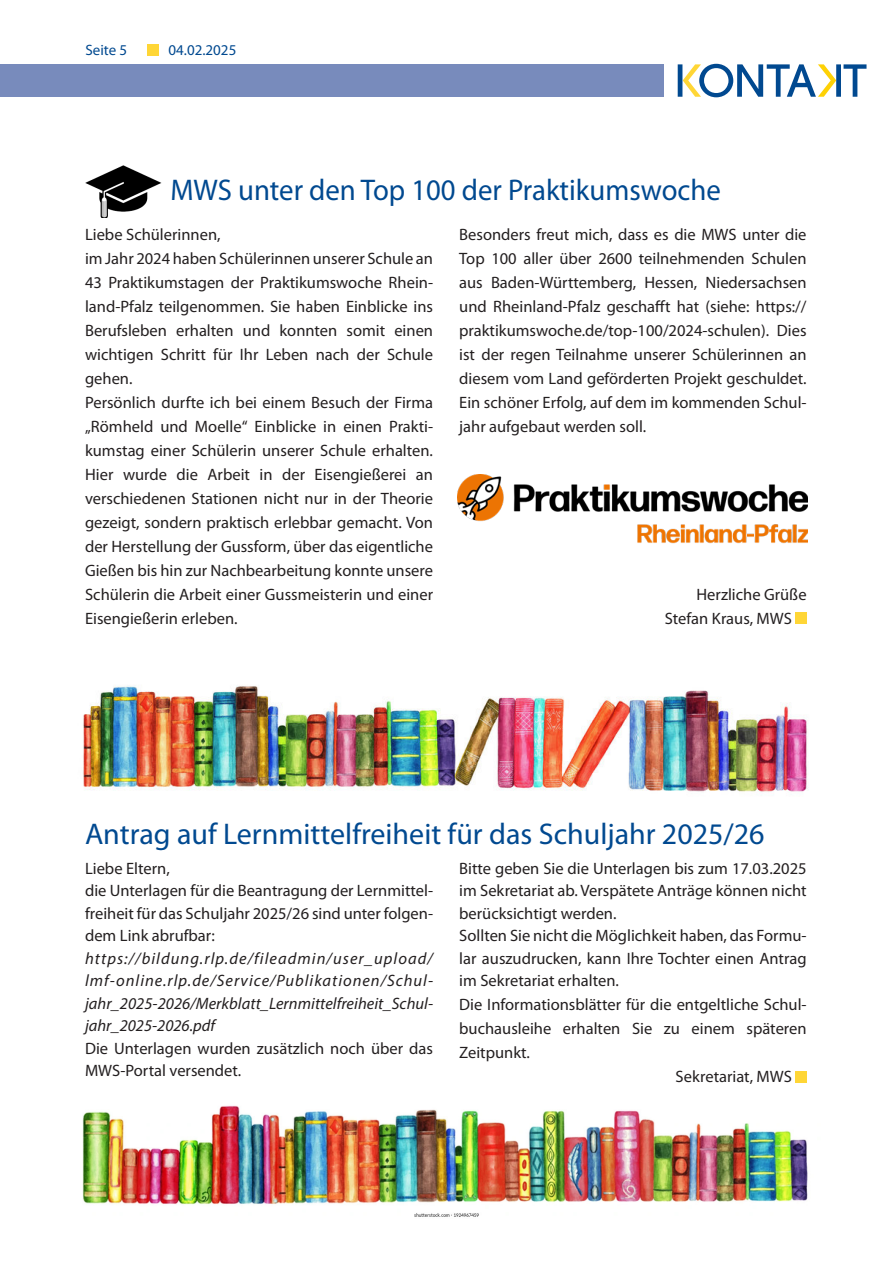
<style>
.page{position:relative;width:893px;height:1263px;background:#fff}
.page>*{position:absolute;margin:0;border:0;box-sizing:border-box;transform-origin:0 0}
.t1{font:30px "Myriad Pro";color:#014990}
.t2{font:30px "Myriad Pro";color:#014990;scale:.96 1}
.t3{font:16.5px/24px "Myriad Pro";color:#231f20;text-align:justify}
.t4{font:italic 16.5px/22.5px "Myriad Pro";letter-spacing:.005em;color:#231f20;text-align:justify}
.t5{font:15px "Myriad Pro";color:#014990}
</style>
<div class="page">
<svg style="left:678px;top:64px;width:188px;height:33px"></svg>
<div style="left:0;top:64px;width:663px;height:33px;background:#788bbc"></div>
<div style="left:148px;top:44px;width:11px;height:11px;background:#ffd636"></div>
<div style="left:795px;top:613px;width:12px;height:11px;background:#ffd636"></div>
<img style="left:85px;top:165px;width:77px;height:53px">
<img style="left:457px;top:475px;width:351px;height:69px">
<img style="left:82px;top:1105px;width:726px;height:112px">
<div style="left:795px;top:1071px;width:12px;height:11px;background:#ffd636"></div>
<img style="left:83px;top:685px;width:725px;height:108px">
<p class="t5" style="left:85px;top:41px;width:43px">Seite 5</p>
<p class="t5" style="left:169px;top:41px;width:69px">04.02.2025</p>
<p class="t2" style="left:170px;top:172px;width:575px">MWS unter den Top 100 der Praktikumswoche</p>
<p class="t3" style="left:85px;top:222px;width:137px">Liebe Schülerinnen,</p>
<p class="t3" style="left:85px;top:246px;width:350px">im Jahr 2024 haben Schülerinnen unserer Schule an 43 Praktikumstagen der Praktikumswoche Rhein&shy;land-Pfalz teilgenommen. Sie haben Einblicke ins Berufsleben erhalten und konnten somit einen wichtigen Schritt für Ihr Leben nach der Schule gehen.</p>
<p class="t3" style="left:85px;top:390px;width:350px">Persönlich durfte ich bei einem Besuch der Firma „Römheld und Moelle“ Einblicke in einen Prakti&shy;kumstag einer Schülerin unserer Schule erhalten.<br>Hier wurde die Arbeit in der Eisengießerei an verschiedenen Stationen nicht nur in der Theorie gezeigt, sondern praktisch erlebbar gemacht. Von der Herstellung der Gussform, über das eigentliche Gießen bis hin zur Nachbearbeitung konnte unsere Schülerin die Arbeit einer Gussmeisterin und einer Eisengießerin erleben.</p>
<p class="t3" style="left:459px;top:222px;width:349px">Besonders freut mich, dass es die MWS unter die Top 100 aller über 2600 teilnehmenden Schulen aus Baden-Württemberg, Hessen, Niedersachsen und Rheinland-Pfalz geschafft hat (siehe: https:// praktikumswoche.de/top-100/2024-schulen). Dies ist der regen Teilnahme unserer Schülerinnen an diesem vom Land geförderten Projekt geschuldet.<br>Ein schöner Erfolg, auf dem im kommenden Schul&shy;jahr aufgebaut werden soll.</p>
<p class="t3" style="left:696px;top:582px;width:112px">Herzliche Grüße</p>
<p class="t3" style="left:665px;top:606px;width:129px">Stefan Kraus, MWS</p>
<p class="t1" style="left:85px;top:815px;width:681px">Antrag auf Lernmittelfreiheit für das Schuljahr 2025/26</p>
<p class="t3" style="left:85px;top:856px;width:86px">Liebe Eltern,</p>
<p class="t3" style="left:85px;top:879px;width:350px;line-height:22.5px">die Unterlagen für die Beantragung der Lernmittel&shy;freiheit für das Schuljahr 2025/26 sind unter folgen&shy;dem Link abrufbar:</p>
<p class="t4" style="left:85px;top:946px;width:350px">https://bildung.rlp.de/fileadmin/user_upload/ lmf-online.rlp.de/Service/Publikationen/Schul&shy;jahr_2025-2026/Merkblatt_Lernmittelfreiheit_Schul&shy;jahr_2025-2026.pdf</p>
<p class="t3" style="left:85px;top:1036px;width:349px;line-height:22.5px">Die Unterlagen wurden zusätzlich noch über das<br>MWS-Portal versendet.</p>
<p class="t3" style="left:459px;top:856px;width:349px;line-height:22.5px">Bitte geben Sie die Unterlagen bis zum 17.03.2025 im Sekretariat ab. Verspätete Anträge können nicht berücksichtigt werden.</p>
<p class="t3" style="left:459px;top:924px;width:349px;line-height:22.5px">Sollten Sie nicht die Möglichkeit haben, das Formu&shy;lar auszudrucken, kann Ihre Tochter einen Antrag im Sekretariat erhalten.</p>
<p class="t3" style="left:459px;top:992px;width:349px">Die Informationsblätter für die entgeltliche Schul&shy;buchausleihe erhalten Sie zu einem späteren Zeitpunkt.</p>
<p class="t3" style="left:676px;top:1064px;width:118px">Sekretariat, MWS</p>
</div>
